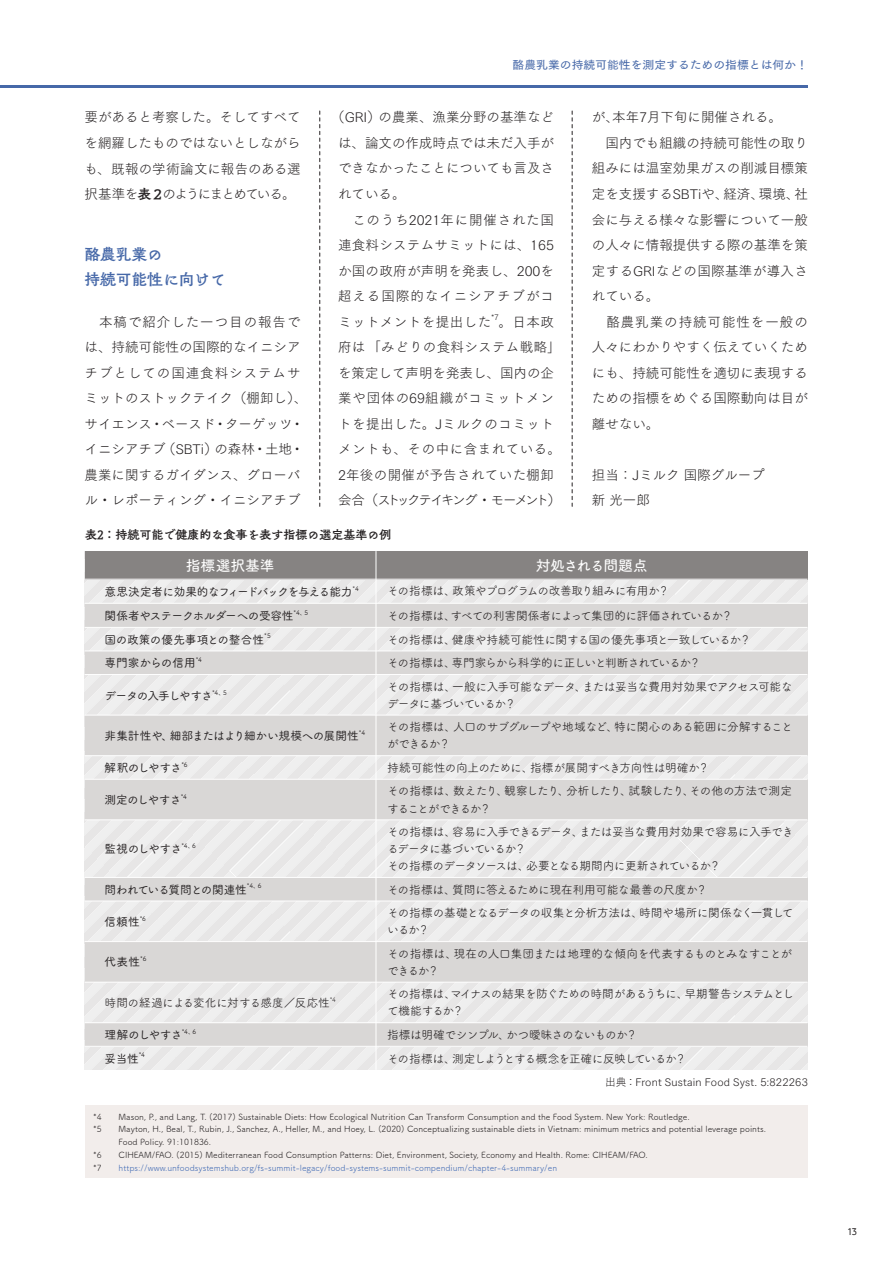
<style>
.page{position:relative;width:893px;height:1263px;background:#fff}
.page>*{position:absolute;margin:0;border:0;box-sizing:border-box;transform-origin:0 0}
.t1{font:15.6px/25.5px "Tsuku Antique L Go Std B";color:#4668a8}
.t2{font:14.85px "Tsuku A Rd Gothic Std D";letter-spacing:-.085em;color:#fff}
.t3{font:14.85px "Tsuku A Rd Gothic Std D";letter-spacing:-.015em;color:#fff}
.t4{font:13.5px/25.5px "Tsuku Go Pr 5 L";color:#231f20}
.t5{font:13.5px/25.5px "Tsuku Go Pr 5 L";letter-spacing:.02em;color:#231f20}
.t6{font:13.5px/25.5px "Tsuku Go Pr 5 L";letter-spacing:.03em;color:#231f20}
.t7{font:12px "Tsuku Antique L Go Std B";color:#231f20}
.t8{font:11.7px/17px "Tsuku A Rd Gothic Std R";letter-spacing:-.05em;color:#231f20}
.t9{font:11.7px "Tsuku A Rd Gothic Std M";letter-spacing:-.05em;color:#231f20}
.t10{font:11.7px "Tsuku A Rd Gothic Std R";letter-spacing:-.03em;color:#231f20}
.t11{font:11.7px/17px "Tsuku A Rd Gothic Std R";letter-spacing:-.08em;color:#231f20}
.t12{font:11.7px/17px "Tsuku A Rd Gothic Std R";letter-spacing:-.07em;color:#231f20}
.t13{font:11.7px "Tsuku A Rd Gothic Std M";letter-spacing:-.08em;color:#231f20}
.t14{font:11.7px "Tsuku A Rd Gothic Std R";letter-spacing:-.075em;color:#231f20}
.t15{font:11.7px "Tsuku A Rd Gothic Std R";letter-spacing:-.085em;color:#231f20}
.t16{font:11.7px "Tsuku A Rd Gothic Std M";letter-spacing:-.07em;color:#231f20}
.t17{font:11.7px "Tsuku A Rd Gothic Std M";letter-spacing:-.03em;color:#231f20}
.t18{font:11.7px "Tsuku A Rd Gothic Std M";letter-spacing:-.015em;color:#231f20}
.t19{font:11.7px "Tsuku A Rd Gothic Std M";letter-spacing:-.02em;color:#231f20}
.t20{font:11.7px "Tsuku A Rd Gothic Std M";letter-spacing:-.075em;color:#231f20}
.t21{font:11.25px "Tsuku Go Pro D";color:#4668a8;scale:1.05 1}
.t22{font:10.65px "Tsuku Go Pr 5 N L";letter-spacing:.015em;color:#231f20}
.t23{font:500 10.5px "Branding";color:#231f20}
.t24{font:8.55px/12.8px "Tsuku A Rd Gothic Std R";color:#231f20}
.t25{font:8.55px "Tsuku A Rd Gothic Std R";color:#406ab4}
.t26{font:7.8px "Tsuku Go Pr 5 L";color:#231f20}
.s1{font-family:"Tsuku Antique L Go Std B"}
</style>
<div class="page">
<hr style="left:0;top:85px;width:808px;height:2px;background:#4668a8">
<svg style="left:572px;top:111px;width:1px;height:395px"></svg>
<svg style="left:319px;top:111px;width:1px;height:395px"></svg>
<div style="left:85px;top:1106px;width:722px;height:72px;background:#f2edeb"></div>
<div style="left:85px;top:551px;width:722px;height:519px;background:#eee"></div>
<div style="left:85px;top:603px;width:722px;height:24px;background:#d9d7d6"></div>
<div style="left:85px;top:651px;width:722px;height:23px;background:#d9d7d6"></div>
<div style="left:85px;top:877px;width:722px;height:24px;background:#d9d7d6"></div>
<div style="left:85px;top:1023px;width:722px;height:23px;background:#d9d7d6"></div>
<div style="left:85px;top:715px;width:722px;height:41px;background:#d9d7d6"></div>
<div style="left:85px;top:779px;width:722px;height:41px;background:#d9d7d6"></div>
<div style="left:85px;top:941px;width:722px;height:41px;background:#d9d7d6"></div>
<div style="left:85px;top:551px;width:722px;height:28px;background:#868382"></div>
<hr style="left:376px;top:551px;width:1px;height:519px;background:#fff">
<hr style="left:85px;top:579px;width:722px;height:1px;background:#fff">
<hr style="left:85px;top:603px;width:722px;height:1px;background:#fff">
<hr style="left:85px;top:627px;width:722px;height:1px;background:#fff">
<hr style="left:85px;top:650px;width:722px;height:1px;background:#fff">
<hr style="left:85px;top:674px;width:722px;height:1px;background:#fff">
<hr style="left:85px;top:715px;width:722px;height:1px;background:#fff">
<hr style="left:85px;top:755px;width:722px;height:1px;background:#fff">
<hr style="left:85px;top:779px;width:722px;height:1px;background:#fff">
<hr style="left:85px;top:819px;width:722px;height:1px;background:#fff">
<hr style="left:85px;top:877px;width:722px;height:1px;background:#fff">
<hr style="left:85px;top:900px;width:722px;height:1px;background:#fff">
<hr style="left:85px;top:941px;width:722px;height:1px;background:#fff">
<hr style="left:85px;top:982px;width:722px;height:1px;background:#fff">
<hr style="left:85px;top:1022px;width:722px;height:1px;background:#fff">
<hr style="left:85px;top:1046px;width:722px;height:1px;background:#fff">
<h3 class="t4" style="left:85px;top:104px;width:218px;text-align:justify">要があると考察した。そしてすべてを網羅したものではないとしながらも、既報の学術論文に報告のある選択基準を<span class="s1">表２</span>のようにまとめている。</h3>
<h1 class="t1" style="left:85px;top:241px;width:143px">酪農乳業の<br>持続可能性に向けて</h1>
<h3 class="t4" style="left:85px;top:308px;width:224px">　本稿で紹介した一つ目の報告では、持続可能性の国際的なイニシアチブとしての国連食料システムサミットのストックテイク（棚卸し）、サイエンス・ベースド・ターゲッツ・イニシアチブ（SBTi）の森林・土地・農業に関するガイダンス、グローバル・レポーティング・イニシアチブ</h3>
<h3 class="t21" style="left:513px;top:56px;width:283px">酪農乳業の持続可能性を測定するための指標とは何か！</h3>
<h3 class="t5" style="left:338px;top:104px;width:218px;text-indent:-7px">（GRI）の農業、漁業分野の基準などは、論文の作成時点では未だ入手ができなかったことについても言及されている。<br>　このうち2021年に開催された国連食料システムサミットには、165か国の政府が声明を発表し、200を超える国際的なイニシアチブがコミットメントを提出した</h3>
<p class="t26" style="left:491px;top:310px;width:9px">*7</p>
<h3 class="t6" style="left:338px;top:308px;width:224px;text-indent:161px">。日本政府は「みどりの食料システム戦略」を策定して声明を発表し、国内の企業や団体の69組織がコミットメントを提出した。Jミルクのコミットメントも、その中に含まれている。<br>2年後の開催が予告されていた棚卸会合（ストックテイキング・モーメント）</h3>
<h3 class="t4" style="left:592px;top:104px;width:218px">が、本年7月下旬に開催される。<br>　国内でも組織の持続可能性の取り組みには温室効果ガスの削減目標策定を支援するSBTiや、経済、環境、社会に与える様々な影響について一般の人々に情報提供する際の基準を策定するGRIなどの国際基準が導入されている。<br>　酪農乳業の持続可能性を一般の人々にわかりやすく伝えていくためにも、持続可能性を適切に表現するための指標をめぐる国際動向は目が離せない。</h3>
<h3 class="t4" style="left:592px;top:461px;width:174px">担当：Jミルク 国際グループ新 光一郎</h3>
<h3 class="t7" style="left:85px;top:525px;width:308px">表2：持続可能で健康的な食事を表す指標の選定基準の例</h3>
<h2 class="t3" style="left:186px;top:554px;width:91px">指標選択基準</h2>
<h2 class="t2" style="left:536px;top:554px;width:113px">対処される問題点</h2>
<h3 class="t13" style="left:105px;top:583px;width:256px">意思決定者に効果的なフィードバックを与える能力<sup>*4</sup></h3>
<h3 class="t8" style="left:387px;top:582px;width:284px">その指標は、政策やプログラムの改善取り組みに有用か？</h3>
<h3 class="t9" style="left:105px;top:607px;width:205px">関係者やステークホルダーへの受容性<sup>*4、5</sup></h3>
<h3 class="t8" style="left:387px;top:606px;width:347px">その指標は、すべての利害関係者によって集団的に評価されているか？</h3>
<h3 class="t18" style="left:105px;top:630px;width:168px">国の政策の優先事項との整合性<sup>*5</sup></h3>
<h3 class="t8" style="left:387px;top:630px;width:365px">その指標は、健康や持続可能性に関する国の優先事項と一致しているか？</h3>
<h3 class="t19" style="left:105px;top:654px;width:99px">専門家からの信用<sup>*4</sup></h3>
<h3 class="t14" style="left:387px;top:654px;width:315px">その指標は、専門家らから科学的に正しいと判断されているか？</h3>
<h3 class="t13" style="left:105px;top:686px;width:124px">データの入手しやすさ<sup>*4、5</sup></h3>
<h3 class="t8" style="left:387px;top:677px;width:407px">その指標は、一般に入手可能なデータ、または妥当な費用対効果でアクセス可能なデータに基づいているか？</h3>
<h3 class="t17" style="left:105px;top:727px;width:262px">非集計性や、細部またはより細かい規模への展開性<sup>*4</sup></h3>
<h3 class="t8" style="left:387px;top:718px;width:407px">その指標は、人口のサブグループや地域など、特に関心のある範囲に分解することができるか？</h3>
<h3 class="t16" style="left:105px;top:759px;width:85px">解釈のしやすさ<sup>*6</sup></h3>
<h3 class="t10" style="left:387px;top:759px;width:324px">持続可能性の向上のために、指標が展開すべき方向性は明確か？</h3>
<h3 class="t20" style="left:105px;top:791px;width:84px">測定のしやすさ<sup>*4</sup></h3>
<h3 class="t11" style="left:387px;top:782px;width:406px">その指標は、数えたり、観察したり、分析したり、試験したり、その他の方法で測定することができるか？</h3>
<h3 class="t9" style="left:105px;top:840px;width:93px">監視のしやすさ<sup>*4、6</sup></h3>
<h3 class="t8" style="left:387px;top:822px;width:408px">その指標は、容易に入手できるデータ、または妥当な費用対効果で容易に入手できるデータに基づいているか？<br>その指標のデータソースは、必要となる期間内に更新されているか？</h3>
<h3 class="t16" style="left:105px;top:880px;width:158px">問われている質問との関連性<sup>*4、6</sup></h3>
<h3 class="t10" style="left:387px;top:880px;width:322px">その指標は、質問に答えるために現在利用可能な最善の尺度か？</h3>
<h3 class="t9" style="left:105px;top:912px;width:43px">信頼性<sup>*6</sup></h3>
<h3 class="t8" style="left:387px;top:904px;width:408px">その指標の基礎となるデータの収集と分析方法は、時間や場所に関係なく一貫しているか？</h3>
<h3 class="t9" style="left:105px;top:953px;width:43px">代表性<sup>*6</sup></h3>
<h3 class="t8" style="left:387px;top:944px;width:407px">その指標は、現在の人口集団または地理的な傾向を代表するものとみなすことができるか？</h3>
<h3 class="t8" style="left:105px;top:993px;width:233px">時間の経過による変化に対する感度／反応性<sup>*4</sup></h3>
<h3 class="t12" style="left:387px;top:985px;width:408px">その指標は、マイナスの結果を防ぐための時間があるうちに、早期警告システムとして機能するか？</h3>
<h3 class="t9" style="left:105px;top:1026px;width:93px">理解のしやすさ<sup>*4、6</sup></h3>
<h3 class="t8" style="left:387px;top:1025px;width:252px">指標は明確でシンプル、かつ曖昧さのないものか？</h3>
<h3 class="t9" style="left:105px;top:1049px;width:42px">妥当性<sup>*4</sup></h3>
<h3 class="t15" style="left:387px;top:1049px;width:301px">その指標は、測定しようとする概念を正確に反映しているか？</h3>
<p class="t22" style="left:605px;top:1073px;width:204px">出典：Front Sustain Food Syst. 5:822263</p>
<p class="t24" style="left:93px;top:1109px;width:10px">*4</p>
<p class="t24" style="left:119px;top:1109px;width:573px">Mason, P., and Lang, T. (2017) Sustainable Diets: How Ecological Nutrition Can Transform Consumption and the Food System. New York: Routledge.</p>
<p class="t24" style="left:93px;top:1122px;width:10px">*5</p>
<p class="t24" style="left:119px;top:1122px;width:649px">Mayton, H., Beal, T., Rubin, J., Sanchez, A., Heller, M., and Hoey, L. (2020) Conceptualizing sustainable diets in Vietnam: minimum metrics and potential leverage points.<br>Food Policy. 91:101836.</p>
<p class="t24" style="left:93px;top:1148px;width:10px">*6</p>
<p class="t24" style="left:119px;top:1148px;width:530px">CIHEAM/FAO. (2015) Mediterranean Food Consumption Patterns: Diet, Environment, Society, Economy and Health. Rome: CIHEAM/FAO.</p>
<p class="t24" style="left:93px;top:1160px;width:10px">*7</p>
<p class="t25" style="left:119px;top:1161px;width:440px">https://www.unfoodsystemshub.org/fs-summit-legacy/food-systems-summit-compendium/chapter-4-summary/en</p>
<p class="t23" style="left:848px;top:1226px;width:10px">13</p>
</div>
